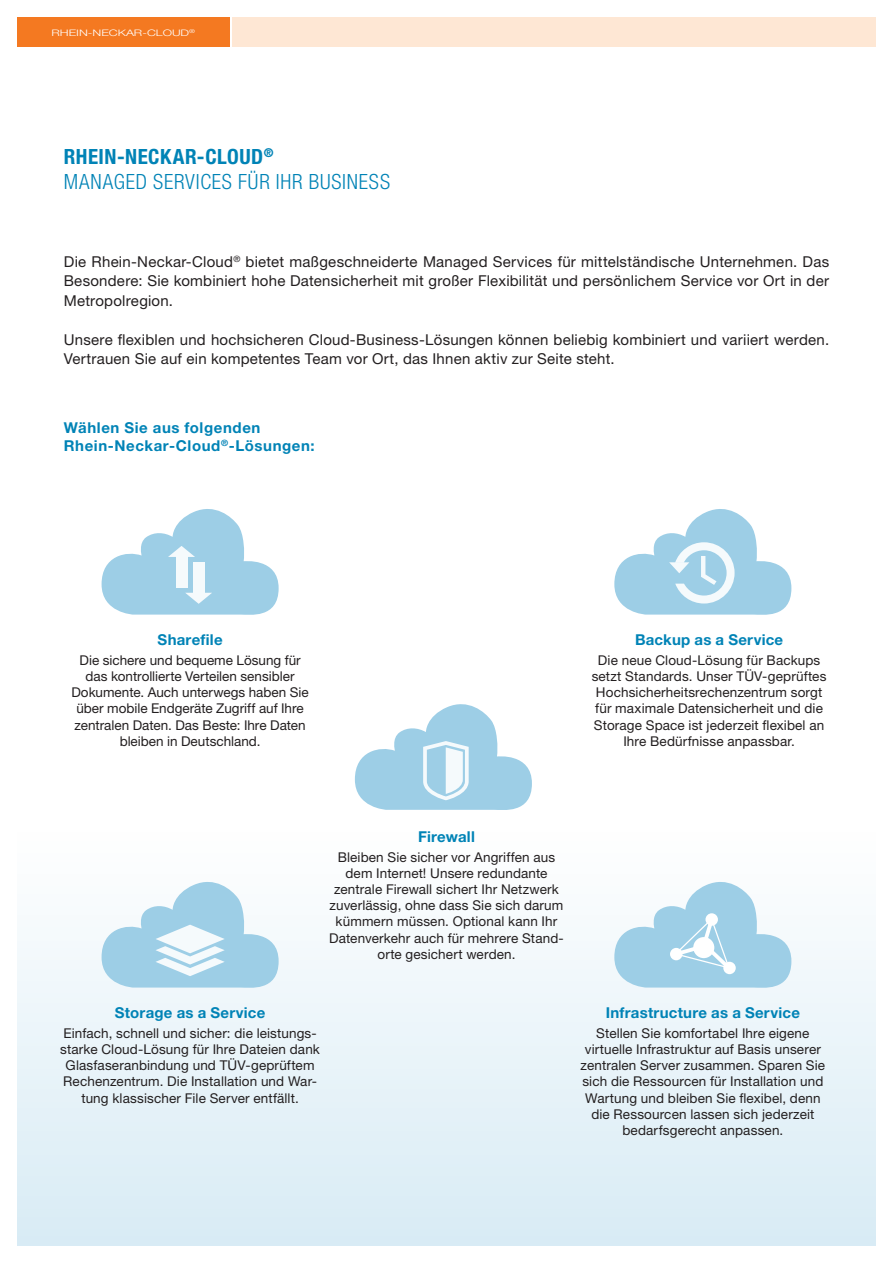
<style>
.page{position:relative;width:893px;height:1263px;background:#fff}
.page>*{position:absolute;margin:0;border:0;box-sizing:border-box;transform-origin:0 0}
.t1{font:300 condensed 21px/25.2px "Helvetica Neue LT Std";letter-spacing:.035em;color:#0083b6}
.t2{font:15px/19.5px "Helvetica Neue LT Std";letter-spacing:.015em;color:#231f20;text-align:justify}
.t3{font:700 15px "Helvetica Neue LT Std";letter-spacing:.02em;color:#0083b6}
.t4{font:700 15px/18px "Helvetica Neue LT Std";letter-spacing:.04em;color:#0083b6}
.t5{font:13.5px/16.2px "Helvetica Neue LT Std";letter-spacing:.01em;color:#231f20;text-align:center}
.t6{font:300 9px "Helvetica Neue LT Std";color:#fff;scale:1.4 1}
.s1{font-weight:700}
</style>
<div class="page">
<div style="left:17px;top:806px;width:859px;height:440px;background:linear-gradient(to bottom,#fff,#d8ebf5)"></div>
<div style="left:17px;top:17px;width:213px;height:30px;background:#f47921"></div>
<div style="left:233px;top:17px;width:643px;height:30px;background:#fee7d4"></div>
<svg style="left:102px;top:876px;width:177px;height:116px"></svg>
<svg style="left:102px;top:509px;width:177px;height:106px"></svg>
<svg style="left:614px;top:509px;width:177px;height:106px"></svg>
<svg style="left:355px;top:704px;width:177px;height:110px"></svg>
<svg style="left:614px;top:876px;width:177px;height:116px"></svg>
<p class="t6" style="left:52px;top:27px;width:104px">RHEIN-NECKAR-CLOUD<sup>®</sup></p>
<h1 class="t1" style="left:64px;top:144px;width:328px"><span class="s1">RHEIN-NECKAR-CLOUD</span><sup>®<br></sup>MANAGED SERVICES FÜR IHR BUSINESS</h1>
<p class="t2" style="left:64px;top:252px;width:767px">Die Rhein-Neckar-Cloud<sup>®</sup> bietet maßgeschneiderte Managed Services für mittelständische Unternehmen. Das Besondere: Sie kombiniert hohe Datensicherheit mit großer Flexibilität und persönlichem Service vor Ort in der Metropolregion.</p>
<p class="t2" style="left:64px;top:330px;width:767px">Unsere flexiblen und hochsicheren Cloud-Business-Lösungen können beliebig kombiniert und variiert werden.<br>Vertrauen Sie auf ein kompetentes Team vor Ort, das Ihnen aktiv zur Seite steht.</p>
<p class="t4" style="left:64px;top:419px;width:252px">Wählen Sie aus folgenden<br>Rhein-Neckar-Cloud<sup>®</sup>-Lösungen:</p>
<p class="t3" style="left:158px;top:631px;width:67px">Sharefile</p>
<p class="t5" style="left:71px;top:652px;width:239px">Die sichere und bequeme Lösung für das kontrollierte Verteilen sensibler Dokumente. Auch unterwegs haben Sie über mobile Endgeräte Zugriff auf Ihre zentralen Daten. Das Beste: Ihre Daten bleiben in Deutschland.</p>
<p class="t3" style="left:635px;top:631px;width:150px">Backup as a Service</p>
<p class="t5" style="left:592px;top:652px;width:236px">Die neue Cloud-Lösung für Backups setzt Standards. Unser TÜV-geprüftes Hochsicherheitsrechenzentrum sorgt für maximale Datensicherheit und die Storage Space ist jederzeit flexibel an Ihre Bedürfnisse anpassbar.</p>
<p class="t3" style="left:418px;top:827px;width:58px">Firewall</p>
<p class="t5" style="left:329px;top:848px;width:236px">Bleiben Sie sicher vor Angriffen aus dem Internet! Unsere redundante zentrale Firewall sichert Ihr Netzwerk zuverlässig, ohne dass Sie sich darum kümmern müssen. Optional kann Ihr Datenverkehr auch für mehrere Stand&shy;orte gesichert werden.</p>
<p class="t3" style="left:115px;top:1004px;width:152px">Storage as a Service</p>
<p class="t5" style="left:60px;top:1025px;width:261px">Einfach, schnell und sicher: die leistungs&shy;starke Cloud-Lösung für Ihre Dateien dank Glasfaseranbindung und TÜV-geprüftem Rechenzentrum. Die Installation und War&shy;tung klassischer File Server entfällt.</p>
<p class="t3" style="left:606px;top:1004px;width:196px">Infrastructure as a Service</p>
<p class="t5" style="left:581px;top:1025px;width:246px">Stellen Sie komfortabel Ihre eigene virtuelle Infrastruktur auf Basis unserer zentralen Server zusammen. Sparen Sie sich die Ressourcen für Installation und Wartung und bleiben Sie flexibel, denn die Ressourcen lassen sich jederzeit bedarfsgerecht anpassen.</p>
</div>
